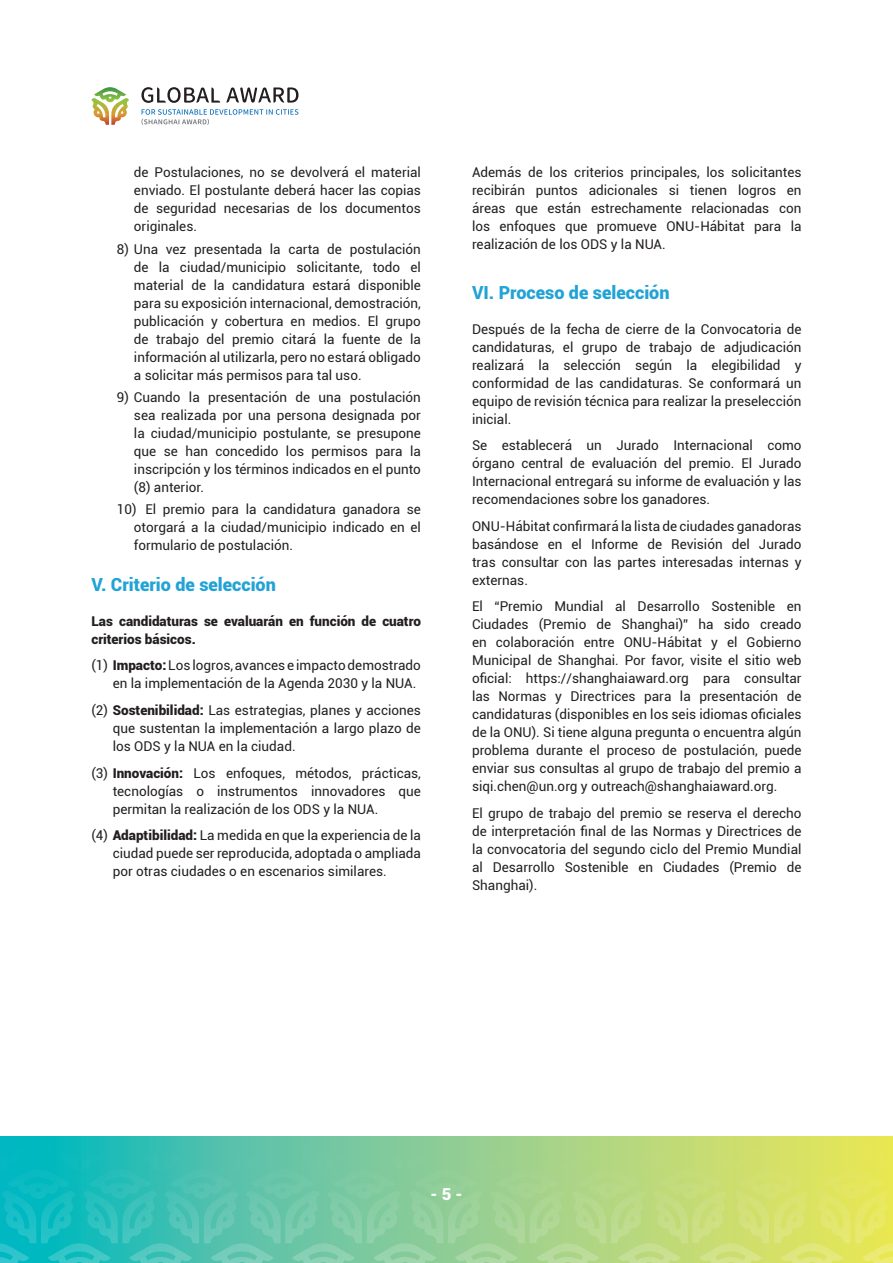
<style>
.page{position:relative;width:893px;height:1263px;background:#fff}
.page>*{position:absolute;margin:0;border:0;box-sizing:border-box;transform-origin:0 0}
.蓝色小标题{font:900 18px "Roboto";color:#22a3d5}
.t1{font:900 16.5px "Roboto";color:#fff}
.正文段落{font:13.5px/18px "Roboto";color:#231f20;text-align:justify}
.正文段落-2{font:900 13.5px/18px "Roboto";color:#231f20}
.s1{font-weight:900}
</style>
<div class="page">
<svg style="left:0;top:1137px;width:893px;height:126px;background:#88cf95"></svg>
<svg style="left:141px;top:87px;width:79px;height:16px"></svg>
<svg style="left:226px;top:87px;width:73px;height:16px"></svg>
<svg style="left:141px;top:109px;width:157px;height:16px"></svg>
<svg style="left:91px;top:87px;width:38px;height:38px"></svg>
<p class="正文段落" style="left:134px;top:163px;width:289px">de Postulaciones, no se devolverá el material enviado. El postulante deberá hacer las copias de seguridad necesarias de los documentos originales.</p>
<p class="正文段落" style="left:134px;top:239px;width:289px;text-indent:-17px">8) Una vez presentada la carta de postulación de la ciudad/municipio solicitante, todo el material de la candidatura estará disponible para su exposición internacional, demostración, publicación y cobertura en medios. El grupo de trabajo del premio citará la fuente de la información al utilizarla, pero no estará obligado a solicitar más permisos para tal uso.</p>
<p class="正文段落" style="left:134px;top:388px;width:289px;text-indent:-17px">9) Cuando la presentación de una postulación sea realizada por una persona designada por la ciudad/municipio postulante, se presupone que se han concedido los permisos para la inscripción y los términos indicados en el punto (8) anterior.</p>
<p class="正文段落" style="left:134px;top:500px;width:289px;text-indent:-17px">10) El premio para la candidatura ganadora se otorgará a la ciudad/municipio indicado en el formulario de postulación.</p>
<p class="蓝色小标题" style="left:91px;top:572px;width:186px">V. Criterio de selección</p>
<p class="正文段落-2" style="left:91px;top:612px;width:331px">Las candidaturas se evaluarán en función de cuatro criterios básicos.</p>
<p class="正文段落" style="left:113px;top:656px;width:310px;text-indent:-21px">(1) <span class="s1">Impacto:</span> Los logros, avances e impacto demostrado en la implementación de la Agenda 2030 y la NUA.</p>
<p class="正文段落" style="left:113px;top:701px;width:310px;text-indent:-21px">(2) <span class="s1">Sostenibilidad:</span> Las estrategias, planes y acciones que sustentan la implementación a largo plazo de los ODS y la NUA en la ciudad.</p>
<p class="正文段落" style="left:113px;top:763px;width:310px;text-indent:-21px">(3) <span class="s1">Innovación:</span> Los enfoques, métodos, prácticas, tecnologías o instrumentos innovadores que permitan la realización de los ODS y la NUA.</p>
<p class="正文段落" style="left:113px;top:826px;width:310px;text-indent:-21px">(4) <span class="s1">Adaptibilidad:</span> La medida en que la experiencia de la ciudad puede ser reproducida, adoptada o ampliada por otras ciudades o en escenarios similares.</p>
<p class="正文段落" style="left:472px;top:163px;width:331px">Además de los criterios principales, los solicitantes recibirán puntos adicionales si tienen logros en áreas que están estrechamente relacionadas con los enfoques que promueve ONU-Hábitat para la realización de los ODS y la NUA.</p>
<p class="蓝色小标题" style="left:472px;top:279px;width:199px">VI. Proceso de selección</p>
<p class="正文段落" style="left:472px;top:319px;width:331px">Después de la fecha de cierre de la Convocatoria de candidaturas, el grupo de trabajo de adjudicación realizará la selección según la elegibilidad y conformidad de las candidaturas. Se conformará un equipo de revisión técnica para realizar la preselección inicial.</p>
<p class="正文段落" style="left:472px;top:436px;width:331px">Se establecerá un Jurado Internacional como órgano central de evaluación del premio. El Jurado Internacional entregará su informe de evaluación y las recomendaciones sobre los ganadores.</p>
<p class="正文段落" style="left:472px;top:516px;width:331px">ONU-Hábitat confirmará la lista de ciudades ganadoras basándose en el Informe de Revisión del Jurado tras consultar con las partes interesadas internas y externas.</p>
<p class="正文段落" style="left:472px;top:597px;width:331px">El “Premio Mundial al Desarrollo Sostenible en Ciudades (Premio de Shanghai)” ha sido creado en colaboración entre ONU-Hábitat y el Gobierno Municipal de Shanghai. Por favor, visite el sitio web oficial: https://shanghaiaward.org para consultar las Normas y Directrices para la presentación de candidaturas (disponibles en los seis idiomas oficiales de la ONU). Si tiene alguna pregunta o encuentra algún problema durante el proceso de postulación, puede enviar sus consultas al grupo de trabajo del premio a siqi.chen@un.org y outreach@shanghaiaward.org.</p>
<p class="正文段落" style="left:472px;top:803px;width:331px">El grupo de trabajo del premio se reserva el derecho de interpretación final de las Normas y Directrices de la convocatoria del segundo ciclo del Premio Mundial al Desarrollo Sostenible en Ciudades (Premio de Shanghai).</p>
<p class="t1" style="left:431px;top:1182px;width:33px">- 5 -</p>
</div>
